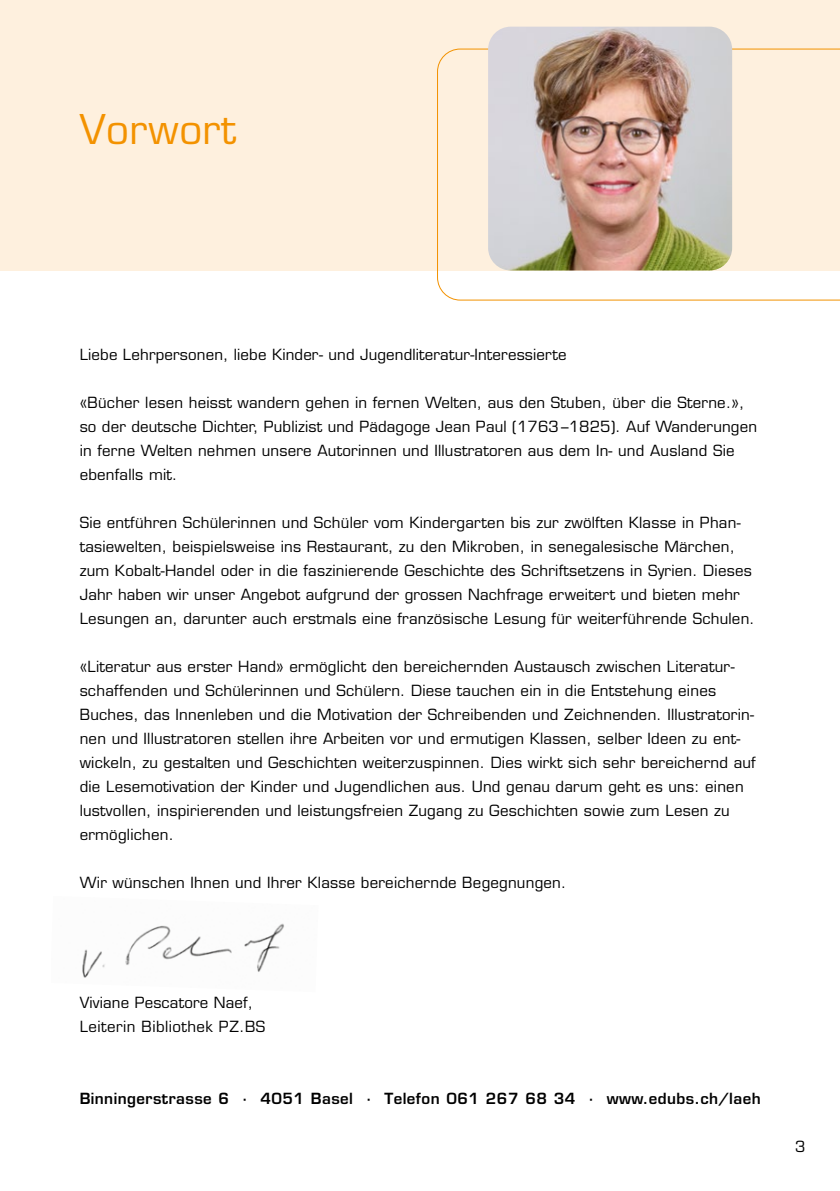
<style>
.page{position:relative;width:840px;height:1191px;background:#fff}
.page>*{position:absolute;margin:0;border:0;box-sizing:border-box;transform-origin:0 0}
.t1{font:40px "Eurostile LT";letter-spacing:.02em;color:#f39200}
.t2{font:15px/24px "Eurostile LT";letter-spacing:.015em;color:#000}
.t3{font:600 15px "Eurostile LT";letter-spacing:.03em;color:#000}
</style>
<div class="page">
<div style="left:0;top:0;width:839px;height:270px;background:#fef0de"></div>
<svg style="left:437px;top:49px;width:402px;height:251px"></svg>
<img style="left:488px;top:27px;width:243px;height:243px">
<img style="left:82px;top:923px;width:202px;height:55px">
<h1 class="t1" style="left:80px;top:105px;width:158px">Vorwort</h1>
<p class="t2" style="left:80px;top:343px;width:488px">Liebe Lehrpersonen, liebe Kinder- und Jugendliteratur-Interessierte</p>
<p class="t2" style="left:80px;top:391px;width:678px">«Bücher lesen heisst wandern gehen in fernen Welten, aus den Stuben, über die Sterne.», so der deutsche Dichter, Publizist und Pädagoge Jean Paul (1763–1825). Auf Wanderungen in ferne Welten nehmen unsere Autorinnen und Illustratoren aus dem In- und Ausland Sie ebenfalls mit.</p>
<p class="t2" style="left:80px;top:511px;width:676px">Sie entführen Schülerinnen und Schüler vom Kindergarten bis zur zwölften Klasse in Phan&shy;tasiewelten, beispielsweise ins Restaurant, zu den Mikroben, in senegalesische Märchen, zum Kobalt-Handel oder in die faszinierende Geschichte des Schriftsetzens in Syrien. Dieses Jahr haben wir unser Angebot aufgrund der grossen Nachfrage erweitert und bieten mehr Lesungen an, darunter auch erstmals eine französische Lesung für weiterführende Schulen.</p>
<p class="t2" style="left:80px;top:655px;width:677px">«Literatur aus erster Hand» ermöglicht den bereichernden Austausch zwischen Literatur&shy;schaffenden und Schülerinnen und Schülern. Diese tauchen ein in die Entstehung eines Buches, das Innenleben und die Motivation der Schreibenden und Zeichnenden. Illustratorin&shy;nen und Illustratoren stellen ihre Arbeiten vor und ermutigen Klassen, selber Ideen zu ent&shy;wickeln, zu gestalten und Geschichten weiterzuspinnen. Dies wirkt sich sehr bereichernd auf die Lesemotivation der Kinder und Jugendlichen aus. Und genau darum geht es uns: einen lustvollen, inspirierenden und leistungsfreien Zugang zu Geschichten sowie zum Lesen zu ermöglichen.</p>
<p class="t2" style="left:80px;top:871px;width:488px">Wir wünschen Ihnen und Ihrer Klasse bereichernde Begegnungen.</p>
<p class="t2" style="left:80px;top:991px;width:187px">Viviane Pescatore Naef,<br>Leiterin Bibliothek PZ.BS</p>
<p class="t3" style="left:80px;top:1089px;width:682px">Binningerstrasse 6 · 4051 Basel · Telefon 061 267 68 34 · www.edubs.ch/laeh</p>
<p class="t2" style="left:794px;top:1135px;width:12px">3</p>
</div>
